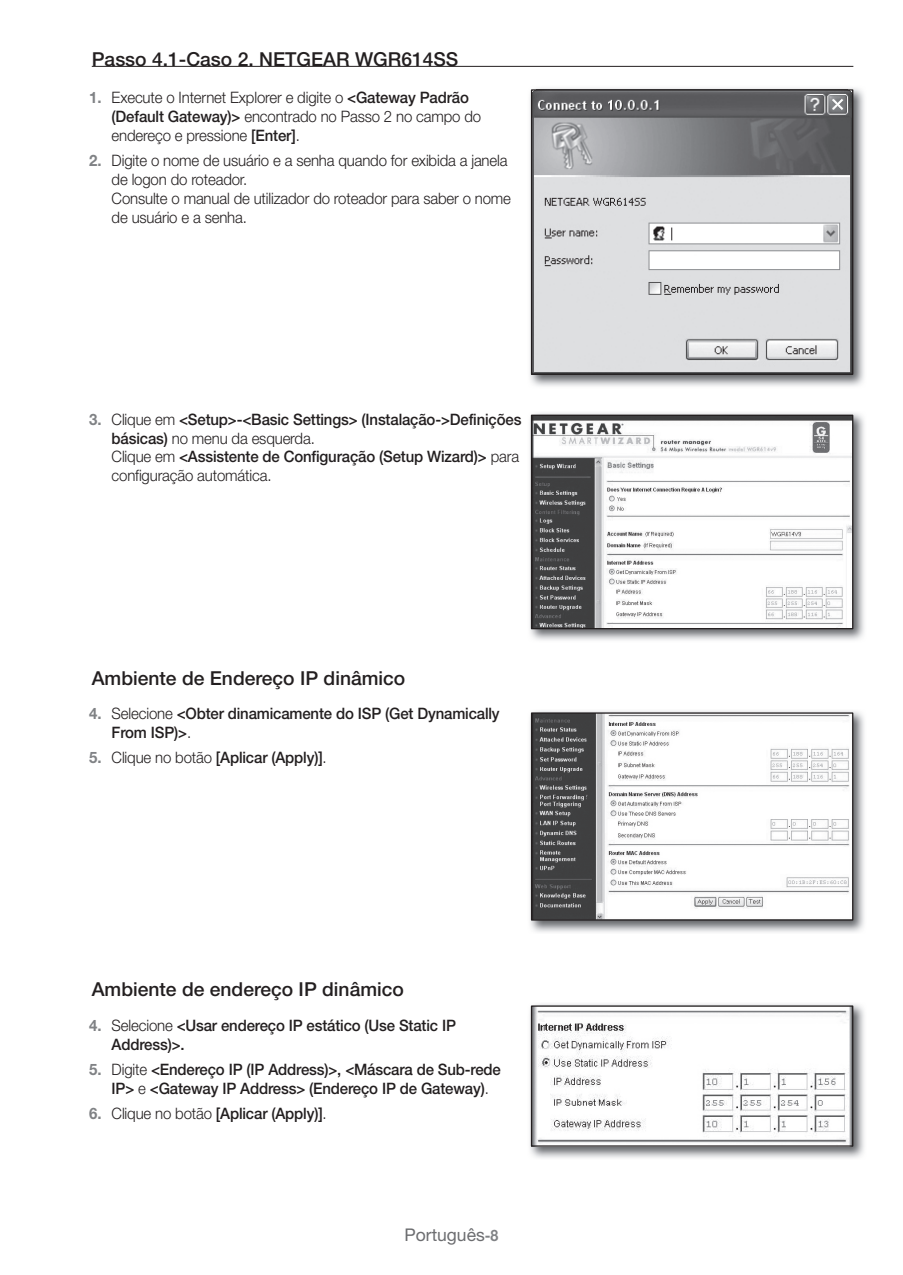
<style>
.page{position:relative;width:903px;height:1275px;background:#fff}
.page>*{position:absolute;margin:0;border:0;box-sizing:border-box;transform-origin:0 0}
.t1{font:500 19.25px "Helvetica Neue cp";color:#231f20}
.t2{font:17.5px "Helvetica Neue cp";color:#6c6d70}
.t3{font:500 15.75px/18.9px "Helvetica Neue cp";letter-spacing:-.01em;color:#231f20;scale:.95 1}
.t4{font:300 15.75px/18.9px "Helvetica Neue cp";letter-spacing:-.01em;color:#231f20;scale:.95 1}
.s1{font-weight:700;color:#808285}
.s2{font-weight:500}
.s3{font-weight:300}
.s4{font-weight:700;font-size:15.75px;color:#808285}
</style>
<div class="page">
<hr style="left:92px;top:66px;width:761px;height:1px;background:#231f20">
<img style="left:530px;top:88px;width:334px;height:298px">
<img style="left:533px;top:91px;width:318px;height:282px">
<div style="left:531px;top:89px;width:322px;height:286px;border:1px solid #231f20"></div>
<img style="left:530px;top:413px;width:334px;height:227px">
<img style="left:533px;top:417px;width:318px;height:210px">
<div style="left:531px;top:415px;width:322px;height:214px;border:1px solid #231f20"></div>
<img style="left:530px;top:711px;width:334px;height:221px">
<img style="left:533px;top:714px;width:318px;height:205px">
<div style="left:531px;top:712px;width:322px;height:209px;border:1px solid #231f20"></div>
<img style="left:530px;top:1004px;width:334px;height:154px">
<img style="left:533px;top:1007px;width:318px;height:138px">
<div style="left:531px;top:1005px;width:322px;height:142px;border:1px solid #231f20"></div>
<p class="t1" style="left:92px;top:48px;width:368px">Passo 4.1-Caso 2. NETGEAR WGR614SS</p>
<p class="t4" style="left:112px;top:88px;width:390px;text-indent:-22px"><span class="s1">1.</span> Execute o Internet Explorer e digite o <span class="s2">&lt;Gateway Padrão (Default Gateway)&gt;</span> encontrado no Passo 2 no campo do endereço e pressione <span class="s2">[Enter]</span>.</p>
<p class="t4" style="left:112px;top:151px;width:422px;text-indent:-22px"><span class="s1">2.</span> Digite o nome de usuário e a senha quando for exibida a janela de logon do roteador.<br>Consulte o manual de utilizador do roteador para saber o nome de usuário e a senha.</p>
<p class="t3" style="left:112px;top:410px;width:433px;text-indent:-22px"><span class="s1">3.</span> <span class="s3">Clique em</span> &lt;Setup&gt;-&lt;Basic Settings&gt; (Instalação-&gt;Definições básicas) <span class="s3">no menu da esquerda.<br>Clique em</span> &lt;Assistente de Configuração (Setup Wizard)&gt; <span class="s3">para configuração automática.</span></p>
<p class="t1" style="left:92px;top:667px;width:315px">Ambiente de Endereço IP dinâmico</p>
<p class="t3" style="left:112px;top:704px;width:410px;text-indent:-22px"><span class="s1">4.</span> <span class="s3">Selecione</span> &lt;Obter dinamicamente do ISP (Get Dynamically<br>From ISP)&gt;<span class="s3">.</span></p>
<p class="t3" style="left:89px;top:748px;width:251px"><span class="s1">5.</span> <span class="s3">Clique no botão</span> [Aplicar (Apply)]<span class="s3">.</span></p>
<p class="t1" style="left:92px;top:978px;width:314px">Ambiente de endereço IP dinâmico</p>
<p class="t3" style="left:112px;top:1016px;width:364px;text-indent:-22px"><span class="s1">4.</span> <span class="s3">Selecione</span> &lt;Usar endereço IP estático (Use Static IP<br>Address)&gt;.</p>
<p class="t3" style="left:112px;top:1060px;width:411px;text-indent:-22px"><span class="s1">5.</span> <span class="s3">Digite</span> &lt;Endereço IP (IP Address)&gt;, &lt;Máscara de Sub-rede<br>IP&gt; <span class="s3">e</span> &lt;Gateway IP Address&gt; (Endereço IP de Gateway)<span class="s3">.</span></p>
<p class="t3" style="left:89px;top:1104px;width:251px"><span class="s1">6.</span> <span class="s3">Clique no botão</span> [Aplicar (Apply)]<span class="s3">.</span></p>
<p class="t2" style="left:404px;top:1225px;width:96px">Português<span class="s4">-8</span></p>
</div>
